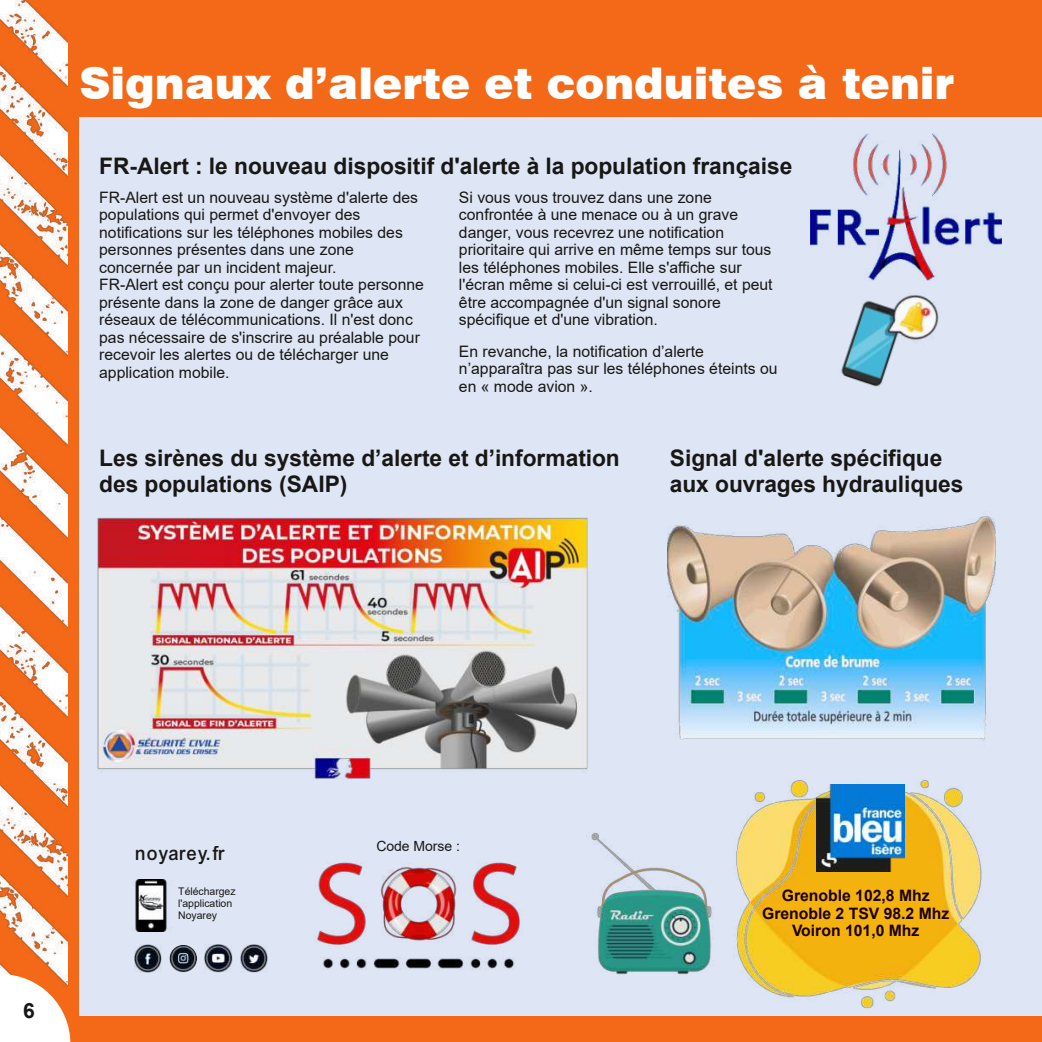
<style>
.page{position:relative;width:1042px;height:1042px;background:#fff}
.page>*{position:absolute;margin:0;border:0;box-sizing:border-box;transform-origin:0 0}
.t1{font:900 43.75px "Swiss 721 BT";color:#fff}
.t2{font:700 22.75px/26.2px "Arial";color:#181715}
.t3{font:21px "Arial Mdm";letter-spacing:.03em;color:#181715;scale:.95 1}
.t4{font:700 21px "Arial";color:#181715}
.t5{font:15.75px/17.5px "Arial";color:#181715}
.t6{font:700 15.75px/17.5px "Arial";color:#1d0000;text-align:center}
.t7{font:14px "Arial";color:#181715}
.t8{font:10.5px/12.2px "Arial";letter-spacing:-.005em;color:#181715}
</style>
<div class="page">
<div style="left:67px;top:0;width:975px;height:1042px;background:#f36917"></div>
<div style="left:79px;top:117px;width:963px;height:898px;background:#dee6f5"></div>
<img style="left:0;top:0;width:67px;height:382px">
<img style="left:0;top:382px;width:67px;height:592px">
<img style="left:700px;top:779px;width:315px;height:263px">
<img style="left:817px;top:784px;width:87px;height:87px">
<img style="left:591px;top:818px;width:152px;height:184px">
<img style="left:810px;top:133px;width:192px;height:126px">
<img style="left:841px;top:259px;width:98px;height:128px">
<img style="left:70px;top:491px;width:518px;height:306px">
<img style="left:668px;top:516px;width:327px;height:224px">
<img style="left:135px;top:879px;width:32px;height:53px">
<img style="left:205px;top:945px;width:27px;height:27px">
<img style="left:169px;top:945px;width:28px;height:27px;border-radius:50%">
<img style="left:134px;top:945px;width:28px;height:27px">
<img style="left:240px;top:945px;width:28px;height:27px">
<svg style="left:9px;top:974px;width:61px;height:68px"></svg>
<img style="left:315px;top:862px;width:205px;height:108px">
<h1 class="t1" style="left:79px;top:57px;width:877px">Signaux d’alerte et conduites à tenir</h1>
<h2 class="t2" style="left:99px;top:154px;width:695px">FR-Alert : le nouveau dispositif d'alerte à la population française</h2>
<p class="t5" style="left:99px;top:188px;width:326px">FR-Alert est un nouveau système d'alerte des populations qui permet d'envoyer des notifications sur les téléphones mobiles des personnes présentes dans une zone concernée par un incident majeur.<br>FR-Alert est conçu pour alerter toute personne présente dans la zone de danger grâce aux réseaux de télécommunications. Il n'est donc pas nécessaire de s'inscrire au préalable pour recevoir les alertes ou de télécharger une application mobile.</p>
<p class="t5" style="left:459px;top:188px;width:315px">Si vous vous trouvez dans une zone confrontée à une menace ou à un grave danger, vous recevrez une notification prioritaire qui arrive en même temps sur tous les téléphones mobiles. Elle s'affiche sur l'écran même si celui-ci est verrouillé, et peut être accompagnée d'un signal sonore spécifique et d'une vibration.</p>
<p class="t5" style="left:459px;top:342px;width:320px">En revanche, la notification d’alerte n’apparaîtra pas sur les téléphones éteints ou en « mode avion ».</p>
<h2 class="t2" style="left:99px;top:445px;width:522px">Les sirènes du système d’alerte et d’information des populations (SAIP)</h2>
<h2 class="t2" style="left:670px;top:445px;width:295px">Signal d'alerte spécifique aux ouvrages hydrauliques</h2>
<h3 class="t4" style="left:23px;top:996px;width:13px">6</h3>
<h3 class="t3" style="left:136px;top:842px;width:96px">noyarey.fr</h3>
<p class="t8" style="left:178px;top:885px;width:59px">Téléchargez l'application<br>Noyarey</p>
<p class="t7" style="left:376px;top:836px;width:85px">Code Morse :</p>
<p class="t6" style="left:762px;top:887px;width:189px">Grenoble 102,8 Mhz<br>Grenoble 2 TSV 98.2 Mhz<br>Voiron 101,0 Mhz</p>
</div>
